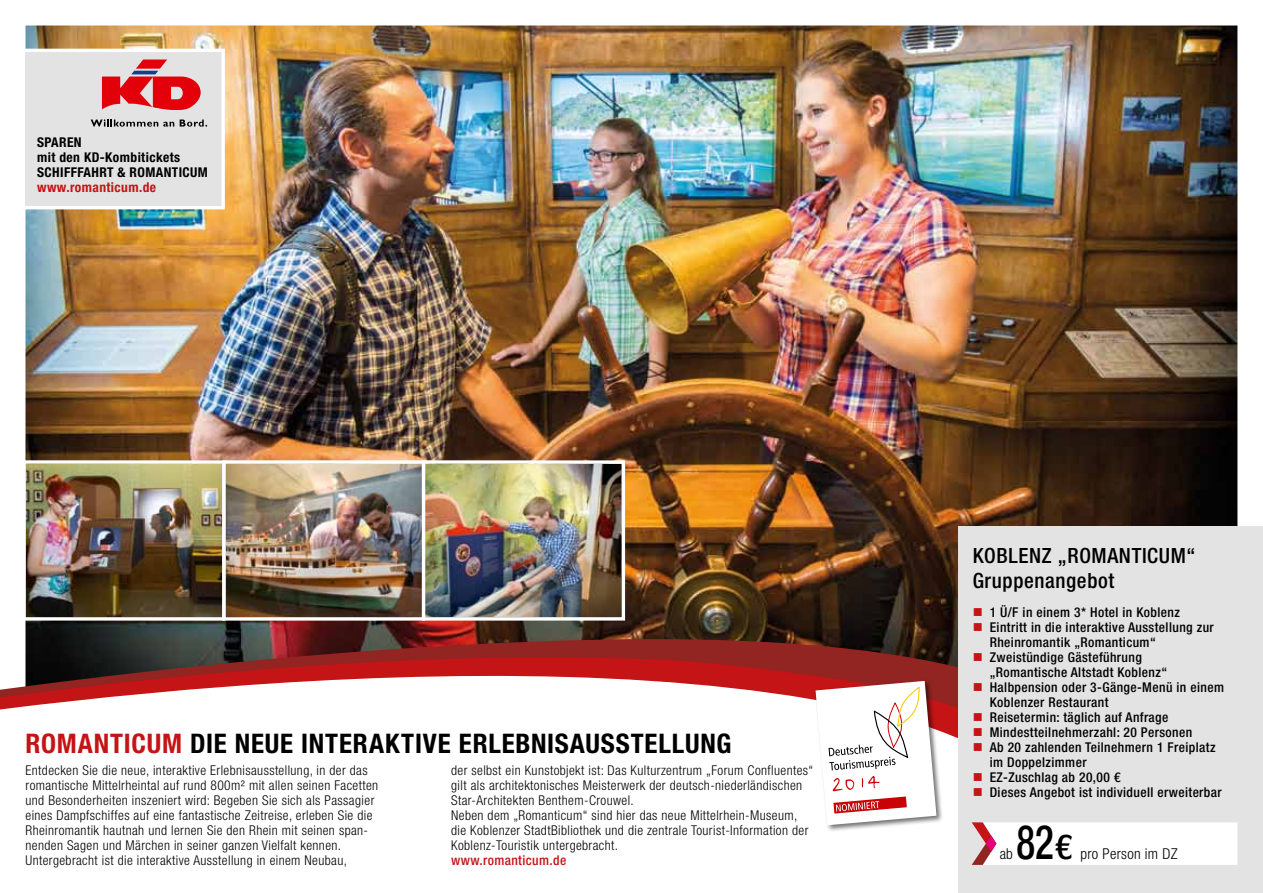
<style>
.page{position:relative;width:1263px;height:893px;background:#fff}
.page>*{position:absolute;margin:0;border:0;box-sizing:border-box;transform-origin:0 0}
.t1{font:500 condensed 47.55px "Helvetica Neue LT";color:#000;scale:.82 1}
.t2{font:700 condensed 27px "Helvetica Neue LT";letter-spacing:.03em;color:#000}
.t3{font:500 condensed 21px "Helvetica Neue LT";letter-spacing:.03em;color:#000}
.t4{font:300 condensed 15px "Helvetica Neue LT";letter-spacing:.02em;color:#000}
.t5{font:300 condensed 13.5px/15px "Helvetica Neue LT";letter-spacing:.03em;color:#000}
.t6{font:500 condensed 13.5px/15px "Helvetica Neue LT";letter-spacing:.03em;color:#000}
.t7{font:700 condensed 13.5px/15px "Helvetica Neue LT";letter-spacing:.03em;color:#000}
.t8{font:700 condensed 13.5px "Helvetica Neue LT";letter-spacing:.03em;color:#c51415}
.t9{font:500 condensed 13.5px "Helvetica Neue LT";letter-spacing:.03em;color:#c51415}
.s1{color:#c51415}
.s2{font-size:34.5px}
</style>
<div class="page">
<img style="left:26px;top:26px;width:1211px;height:597px">
<svg style="left:25px;top:623px;width:934px;height:185px"></svg>
<svg style="left:0;top:630px;width:959px;height:145px"></svg>
<div style="left:959px;top:527px;width:304px;height:366px;background:#e3e3e3"></div>
<img style="left:25px;top:459px;width:602px;height:163px">
<div style="left:22px;top:49px;width:203px;height:160px;background:#e3e3e3;border:3px solid #fff"></div>
<svg style="left:91px;top:119px;width:83px;height:8px"></svg>
<svg style="left:180px;top:120px;width:27px;height:7px"></svg>
<svg style="left:102px;top:60px;width:99px;height:50px"></svg>
<div style="left:814px;top:679px;width:129px;height:153px;background:#000;opacity:.55"></div>
<svg style="left:815px;top:681px;width:121px;height:144px"></svg>
<svg style="left:972px;top:822px;width:265px;height:43px"></svg>
<p class="t7" style="left:37px;top:135px;width:145px">SPAREN<br>MIT DEN KD-KOMBITICKETS<br>SCHIFFF</p>
<p class="t7" style="left:84px;top:165px;width:126px">AHRT &amp; ROMANTICUM</p>
<p class="t8" style="left:37px;top:179px;width:120px">WWW.ROMANTICUM.DE</p>
<h2 class="t2" style="left:26px;top:727px;width:707px"><span class="s1">ROMANTICUM</span> DI E NEUE INTERAKTIVE ERLEBNISAUSSTELLUNG</h2>
<p class="t5" style="left:26px;top:763px;width:354px">Entdecken Sie die neue, interaktive Erlebnisausstellung, in der das romantische Mittelrheintal auf rund 800m² mit allen seinen Facetten und Besonderheiten inszeniert wird: Begeben Sie sich als Passagier eines Dampfschiffes auf eine fantastische Zeitreise, erleben Sie die Rheinromantik hautnah und lernen Sie den Rhein mit seinen span&shy;nenden Sagen und Märchen in seiner ganzen Vielfalt kennen.<br>Untergebracht ist die interaktive Ausstellung in einem Neubau,</p>
<p class="t5" style="left:451px;top:763px;width:364px">der selbst ein Kunstobjekt ist: Das Kulturzentrum „Forum Confluentes“ gilt als architektonisches Meisterwerk der deutsch-niederländischen Star-Architekten Benthem-Crouwel.<br>Neben dem „Romanticum“ sind hier das neue Mittelrhein-Museum, die Koblenzer StadtBibliothek und die zentrale Tourist-Information der Koblenz-Touristik untergebracht.</p>
<p class="t9" style="left:451px;top:852px;width:117px">www.romanticum.de</p>
<h3 class="t3" style="left:973px;top:543px;width:120px">Koblenz „Romanticum</h3>
<h3 class="t3" style="left:1186px;top:543px;width:10px">“</h3>
<h3 class="t3" style="left:973px;top:568px;width:143px">Gruppenangebot</h3>
<p class="t6" style="left:990px;top:604px;width:236px">1 Ü/F in einem 3* Hotel in Koblenz<br>Eintritt in die interaktive Ausstellung zur<br>Rheinromantik „Romanticum“<br>Zweistündige Gästeführung<br>„Romantische Altstadt Koblenz“<br>Halbpension oder 3-Gänge-Menü in einem<br>Koblenzer Restaurant<br>Reisetermin: täglich auf Anfrage<br>Mindestteilnehmerzahl: 20 Personen<br>Ab 20 zahlenden Teilnehmern 1 Freiplatz im Doppelzimmer<br>EZ-Zuschlag ab 20,00 €<br>Dieses Angebot ist individuell erweiterbar</p>
<h1 class="t1" style="left:1016px;top:814px;width:69px">82<span class="s2">€</span></h1>
<p class="t4" style="left:1000px;top:845px;width:15px">ab</p>
<p class="t4" style="left:1080px;top:845px;width:99px">pro Person im DZ</p>
</div>
